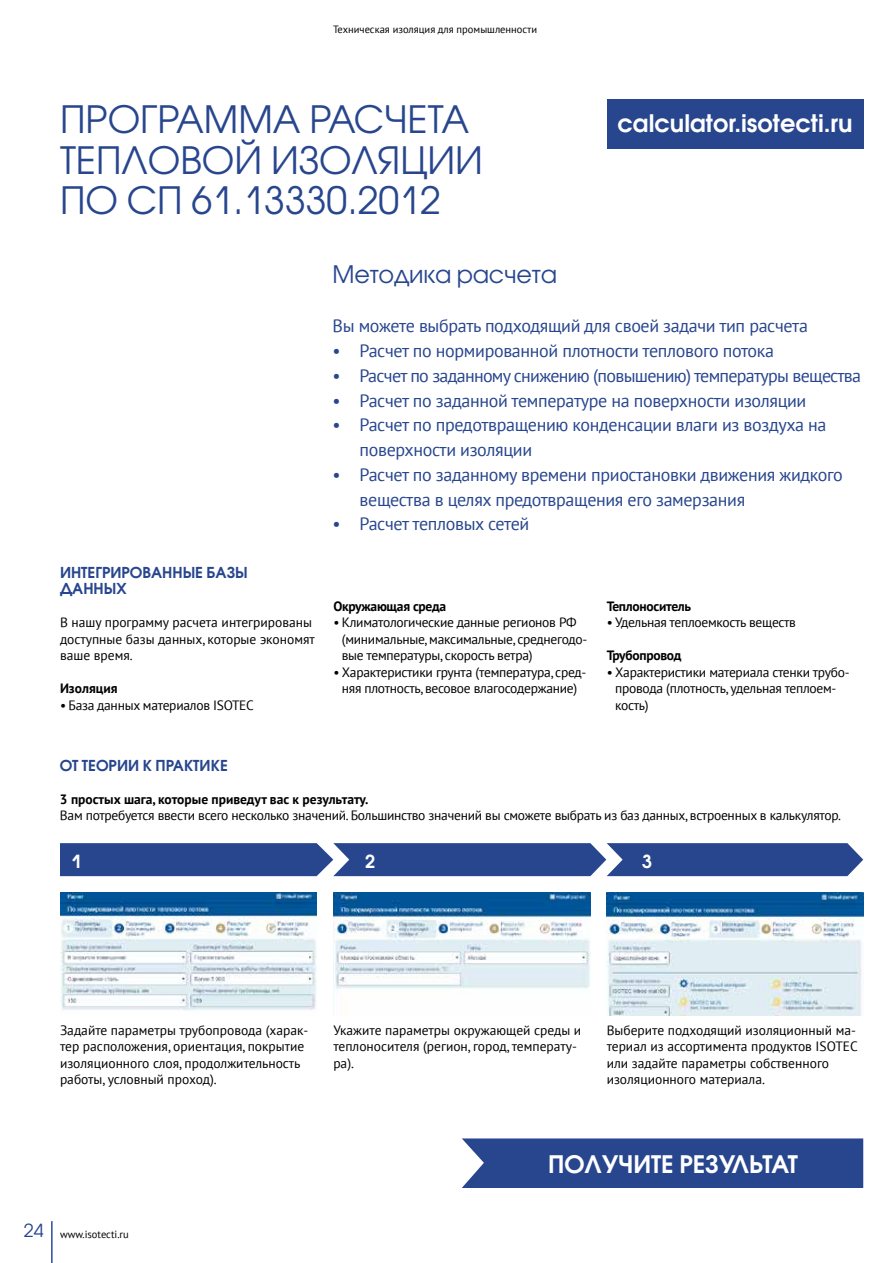
<style>
.page{position:relative;width:893px;height:1263px;background:#fff}
.page>*{position:absolute;margin:0;border:0;box-sizing:border-box;transform-origin:0 0}
.t1{font:37.5px/40.5px "Avant Garde Gothic C";color:#28468e}
.t2{font:700 24px "Avant Garde Gothic C";color:#fff}
.t3{font:24px "Avant Garde Gothic C";letter-spacing:-.01em;color:#28468e}
.t4{font:18px/24.8px "PT Sans";letter-spacing:-.02em;color:#28468e}
.t5{font:18px "PT Sans";letter-spacing:-.04em;color:#28468e}
.t6{font:700 18px "Avant Garde Gothic C";color:#fff}
.t7{font:700 15px/16.5px "Avant Garde Gothic C";color:#28468e}
.t8{font:13.5px/16.5px "PT Sans";letter-spacing:-.02em;color:#000}
.t9{font:13.5px/16.5px "PT Sans";color:#000}
.t10{font:700 13.5px "PT Sans";letter-spacing:-.015em;color:#000}
.t11{font:10.5px "PT Sans";color:#000}
.s1{font-family:"Avant Garde Gothic C";font-size:18px;color:#28468e}
</style>
<div class="page">
<div style="left:607px;top:99px;width:256px;height:50px;background:#28468e"></div>
<div style="left:462px;top:1138px;width:401px;height:50px;background:#28468e"></div>
<img style="left:60px;top:893px;width:256px;height:118px">
<img style="left:333px;top:893px;width:257px;height:122px">
<img style="left:606px;top:893px;width:257px;height:122px">
<svg style="left:60px;top:843px;width:803px;height:33px;background:#334f94"></svg>
<hr style="left:51px;top:1221px;width:2px;height:42px;background:#2d4b9b">
<p class="t11" style="left:333px;top:22px;width:205px">Техническая изоляция для промышленности</p>
<h1 class="t1" style="left:60px;top:99px;width:424px">ПРОГРАММА РАСЧЕТА<br>ТЕПЛОВОЙ ИЗОЛЯЦИИ<br>ПО СП 61.13330.2012</h1>
<h2 class="t2" style="left:618px;top:109px;width:236px">calculator.isotecti.ru</h2>
<p class="t7" style="left:60px;top:564px;width:189px">ИНТЕГРИРОВАННЫЕ БАЗЫ<br>ДАННЫХ</p>
<p class="t9" style="left:60px;top:614px;width:256px">В нашу программу расчета интегрированы доступные базы данных, которые экономят ваше время.</p>
<p class="t10" style="left:60px;top:679px;width:59px">Изоляция</p>
<p class="t8" style="left:60px;top:696px;width:195px">• База данных материалов ISOTEC</p>
<h2 class="t3" style="left:333px;top:260px;width:226px">Методика расчета</h2>
<h3 class="t4" style="left:333px;top:313px;width:477px">Вы можете выбрать подходящий для своей задачи тип расчета</h3>
<h3 class="t4" style="left:333px;top:338px;width:443px">• Расчет по нормированной плотности теплового потока</h3>
<h3 class="t5" style="left:333px;top:364px;width:530px">• Расчет по заданному снижению (повышению) температуры вещества</h3>
<h3 class="t4" style="left:333px;top:388px;width:475px">• Расчет по заданной температуре на поверхности изоляции</h3>
<h3 class="t4" style="left:360px;top:412px;width:468px;text-indent:-27px">• Расчет по предотвращению конденсации влаги из воздуха на поверхности изоляции</h3>
<h3 class="t4" style="left:360px;top:462px;width:485px;text-indent:-27px">• Расчет по заданному времени приостановки движения жидкого вещества в целях предотвращения его замерзания</h3>
<h3 class="t4" style="left:333px;top:511px;width:198px">• Расчет тепловых сетей</h3>
<p class="t10" style="left:333px;top:597px;width:114px">Окружающая среда</p>
<p class="t8" style="left:342px;top:614px;width:247px;text-indent:-9px">• Климатологические данные регионов РФ (минимальные, максимальные, среднегодо&shy;вые температуры, скорость ветра)</p>
<p class="t8" style="left:333px;top:663px;width:255px;text-align:center">• Характеристики грунта (температура, сред&shy;няя плотность, весовое влагосодержание)</p>
<p class="t10" style="left:607px;top:597px;width:86px">Теплоноситель</p>
<p class="t8" style="left:607px;top:614px;width:191px">• Удельная теплоемкость веществ</p>
<p class="t10" style="left:607px;top:646px;width:76px">Трубопровод</p>
<p class="t8" style="left:615px;top:663px;width:236px;text-indent:-9px">• Характеристики материала стенки трубо&shy;провода (плотность, удельная теплоем&shy;кость)</p>
<p class="t7" style="left:60px;top:757px;width:169px">ОТ ТЕОРИИ К ПРАКТИКЕ</p>
<p class="t10" style="left:60px;top:790px;width:310px">3 простых шага, которые приведут вас к результату.</p>
<p class="t8" style="left:60px;top:807px;width:783px">Вам потребуется ввести всего несколько значений. Большинство значений вы сможете выбрать из баз данных, встроенных в калькулятор.</p>
<h3 class="t6" style="left:71px;top:850px;width:12px">1</h3>
<h3 class="t6" style="left:365px;top:850px;width:12px">2</h3>
<h3 class="t6" style="left:642px;top:850px;width:12px">3</h3>
<p class="t9" style="left:60px;top:1021px;width:250px">Задайте параметры трубопровода (харак&shy;тер расположения, ориентация, покрытие изоляционного слоя, продолжительность работы, условный проход).</p>
<p class="t9" style="left:333px;top:1021px;width:250px">Укажите параметры окружающей среды и теплоносителя (регион, город, температу&shy;ра).</p>
<p class="t9" style="left:607px;top:1021px;width:253px">Выберите подходящий изоляционный ма&shy;териал из ассортимента продуктов ISOTEC или задайте параметры собственного изоляционного материала.</p>
<p class="t11" style="left:24px;top:1227px;width:107px"><span class="s1">24</span> www.isotecti.ru</p>
<h2 class="t2" style="left:548px;top:1149px;width:251px">ПОЛУЧИТЕ РЕЗУЛЬТАТ</h2>
</div>
